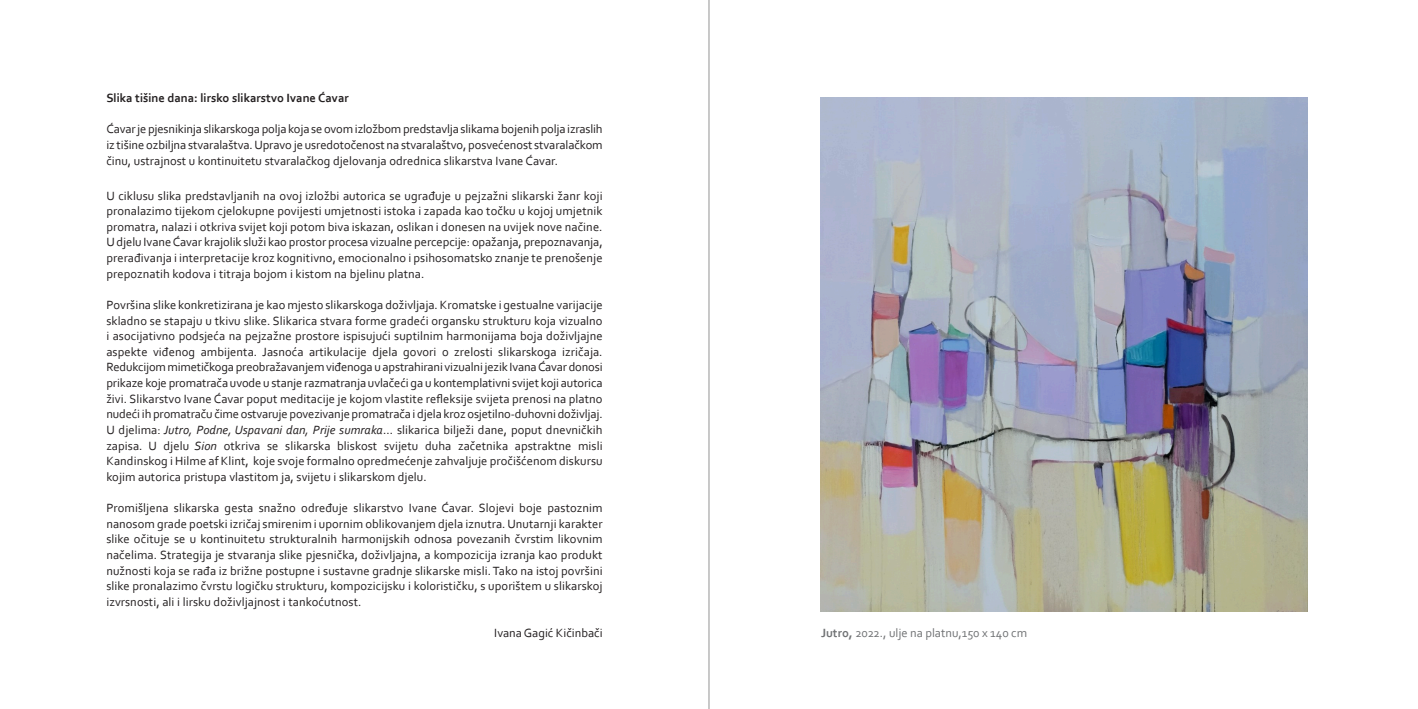
<style>
.page{position:relative;width:1418px;height:709px;background:#fff}
.page>*{position:absolute;margin:0;border:0;box-sizing:border-box;transform-origin:0 0}
.t1{font:12.5px "Corbel";letter-spacing:.005em;color:#231f20}
.t2{font:700 12.5px "Corbel";color:#231f20}
.t3{font:12.5px "Corbel";color:#707274}
.s1{font-style:italic}
.s2{font-weight:700}
</style>
<div class="page">
<img style="left:820px;top:98px;width:487px;height:513px">
<p class="t2" style="left:106px;top:93px;width:244px">Slika tišine dana: lirsko slikarstvo Ivane Ćavar</p>
<p class="t1" style="left:106px;top:124px;width:498px">Ćavar je pjesnikinja slikarskoga polja koja se ovom izložbom predstavlja slikama bojenih polja izraslih</p>
<p class="t1" style="left:106px;top:140px;width:498px">iz tišine ozbiljna stvaralaštva. Upravo je usredotočenost na stvaralaštvo, posvećenost stvaralačkom</p>
<p class="t1" style="left:106px;top:155px;width:453px">činu, ustrajnost u kontinuitetu stvaralačkog djelovanja odrednica slikarstva Ivane Ćavar.</p>
<p class="t1" style="left:106px;top:190px;width:498px">U ciklusu slika predstavljanih na ovoj izložbi autorica se ugrađuje u pejzažni slikarski žanr koji</p>
<p class="t1" style="left:106px;top:206px;width:498px">pronalazimo tijekom cjelokupne povijesti umjetnosti istoka i zapada kao točku u kojoj umjetnik</p>
<p class="t1" style="left:106px;top:221px;width:498px">promatra, nalazi i otkriva svijet koji potom biva iskazan, oslikan i donesen na uvijek nove načine.</p>
<p class="t1" style="left:106px;top:237px;width:498px">U djelu Ivane Ćavar krajolik služi kao prostor procesa vizualne percepcije: opažanja, prepoznavanja,</p>
<p class="t1" style="left:106px;top:253px;width:498px">prerađivanja i interpretacije kroz kognitivno, emocionalno i psihosomatsko znanje te prenošenje</p>
<p class="t1" style="left:106px;top:268px;width:320px">prepoznatih kodova i titraja bojom i kistom na bjelinu platna.</p>
<p class="t1" style="left:106px;top:300px;width:498px">Površina slike konkretizirana je kao mjesto slikarskoga doživljaja. Kromatske i gestualne varijacije</p>
<p class="t1" style="left:106px;top:315px;width:498px">skladno se stapaju u tkivu slike. Slikarica stvara forme gradeći organsku strukturu koja vizualno</p>
<p class="t1" style="left:106px;top:331px;width:498px">i asocijativno podsjeća na pejzažne prostore ispisujući suptilnim harmonijama boja doživljajne</p>
<p class="t1" style="left:106px;top:346px;width:498px">aspekte viđenog ambijenta. Jasnoća artikulacije djela govori o zrelosti slikarskoga izričaja.</p>
<p class="t1" style="left:106px;top:362px;width:498px">Redukcijom mimetičkoga preobražavanjem viđenoga u apstrahirani vizualni jezik Ivana Ćavar donosi</p>
<p class="t1" style="left:106px;top:378px;width:498px">prikaze koje promatrača uvode u stanje razmatranja uvlačeći ga u kontemplativni svijet koji autorica</p>
<p class="t1" style="left:106px;top:393px;width:498px">živi. Slikarstvo Ivane Ćavar poput meditacije je kojom vlastite refleksije svijeta prenosi na platno</p>
<p class="t1" style="left:106px;top:409px;width:498px">nudeći ih promatraču čime ostvaruje povezivanje promatrača i djela kroz osjetilno-duhovni doživljaj.</p>
<p class="t1" style="left:106px;top:425px;width:498px">U djelima: <span class="s1">Jutro, Podne, Uspavani dan, Prije sumraka</span>... slikarica bilježi dane, poput dnevničkih</p>
<p class="t1" style="left:106px;top:440px;width:112px">zapisa. U djelu <span class="s1">Sion</span></p>
<p class="t1" style="left:224px;top:440px;width:380px">otkriva se slikarska bliskost svijetu duha začetnika apstraktne misli</p>
<p class="t1" style="left:106px;top:456px;width:498px">Kandinskog i Hilme af Klint, koje svoje formalno opredmećenje zahvaljuje pročišćenom diskursu</p>
<p class="t1" style="left:106px;top:471px;width:322px">kojim autorica pristupa vlastitom ja, svijetu i slikarskom djelu.</p>
<p class="t1" style="left:106px;top:503px;width:498px">Promišljena slikarska gesta snažno određuje slikarstvo Ivane Ćavar. Slojevi boje pastoznim</p>
<p class="t1" style="left:106px;top:518px;width:498px">nanosom grade poetski izričaj smirenim i upornim oblikovanjem djela iznutra. Unutarnji karakter</p>
<p class="t1" style="left:106px;top:534px;width:498px">slike očituje se u kontinuitetu strukturalnih harmonijskih odnosa povezanih čvrstim likovnim</p>
<p class="t1" style="left:106px;top:550px;width:498px">načelima. Strategija je stvaranja slike pjesnička, doživljajna, a kompozicija izranja kao produkt</p>
<p class="t1" style="left:106px;top:565px;width:498px">nužnosti koja se rađa iz brižne postupne i sustavne gradnje slikarske misli. Tako na istoj površini</p>
<p class="t1" style="left:106px;top:581px;width:498px">slike pronalazimo čvrstu logičku strukturu, kompozicijsku i kolorističku, s uporištem u slikarskoj</p>
<p class="t1" style="left:106px;top:596px;width:257px">izvrsnosti, ali i lirsku doživljajnost i tankoćutnost.</p>
<p class="t1" style="left:494px;top:628px;width:110px">Ivana Gagić Kičinbači</p>
<p class="t3" style="left:821px;top:627px;width:207px"><span class="s2">Jutro,</span> 2022., ulje na platnu,150 x 140 cm</p>
</div>
